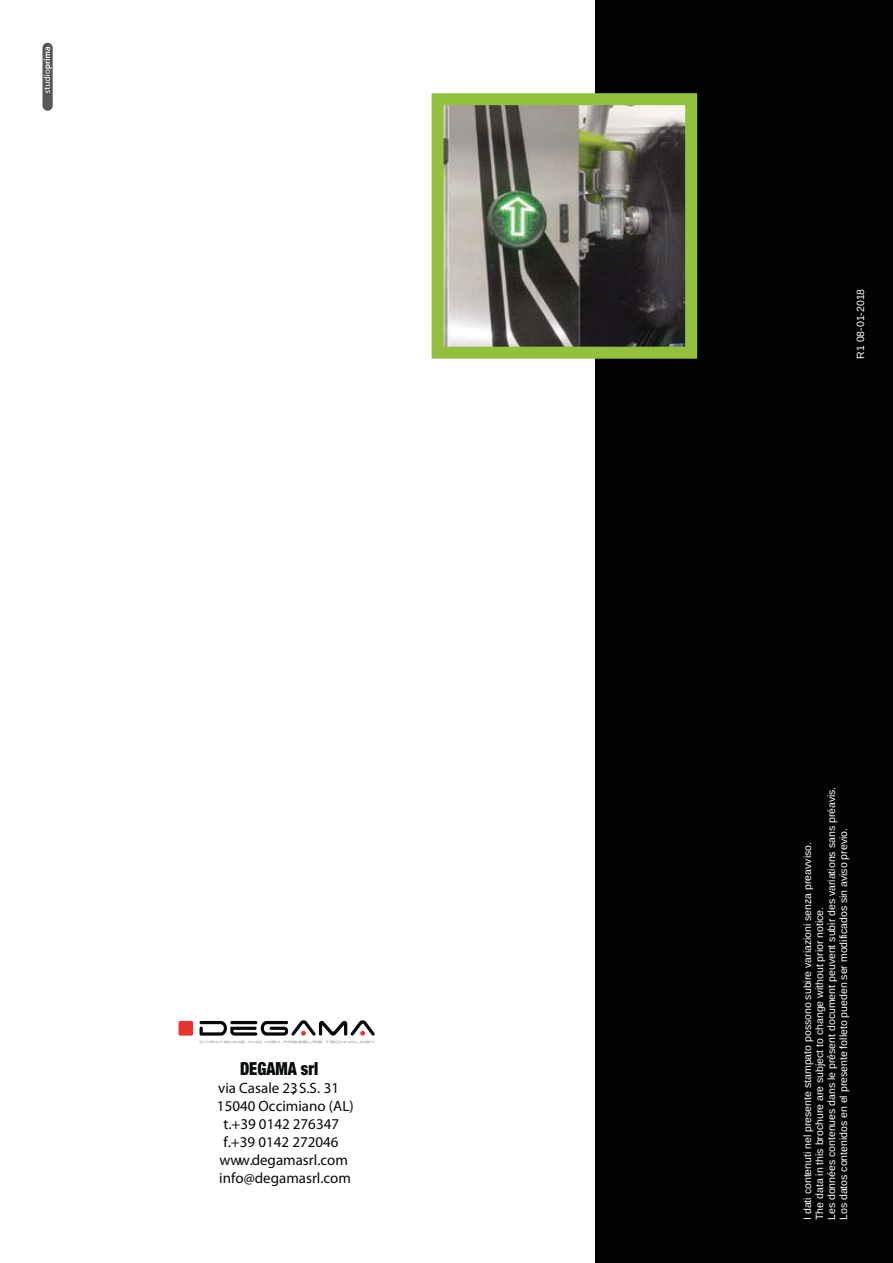
<style>
.page{position:relative;width:893px;height:1263px;background:#fff}
.page>*{position:absolute;margin:0;border:0;box-sizing:border-box;transform-origin:0 0}
.t1{font:900 condensed 18px "Helvetica Neue";color:#040809;scale:.9 1}
.t2{font:15px "Myriad Pro";color:#040809}
.t3{font:10.5px/12px "Arimo";color:#fff}
</style>
<div class="page">
<div style="left:595px;top:0;width:298px;height:1263px;background:#010202"></div>
<svg style="left:43px;top:43px;width:10px;height:68px"></svg>
<div style="left:179px;top:1021px;width:14px;height:15px;background:#e6352a;border-radius:2px"></div>
<svg style="left:200px;top:1020px;width:175px;height:23px"></svg>
<img style="left:445px;top:106px;width:239px;height:240px">
<div style="left:432px;top:93px;width:265px;height:266px;border:12px solid #94c13d"></div>
<h1 class="t1" style="left:240px;top:1058px;width:88px">DEGAMA srl</h1>
<h2 class="t2" style="left:218px;top:1082px;width:123px">via Casale 23, S.S. 31</h2>
<h2 class="t2" style="left:217px;top:1100px;width:138px">15040 Occimiano (AL)</h2>
<h2 class="t2" style="left:223px;top:1118px;width:117px">t.+39 0142 276347</h2>
<h2 class="t2" style="left:223px;top:1136px;width:117px">f.+39 0142 272046</h2>
<h2 class="t2" style="left:219px;top:1154px;width:130px">www.degamasrl.com</h2>
<h2 class="t2" style="left:219px;top:1172px;width:133px">info@degamasrl.com</h2>
<p class="t3" style="left:855px;top:359px;width:72px;rotate:-90deg">R1 08-01-2018</p>
<p class="t3" style="left:802px;top:1220px;width:435px;rotate:-90deg">I dati contenuti nel presente stampato possono subire variazioni senza preavviso.<br>The data in this brochure are subject to change without prior notice.<br>Les données contenues dans le présent document peuvent subir des variations sans préavis.<br>Los datos contenidos en el presente folleto pueden ser modificados sin aviso previo.</p>
</div>
